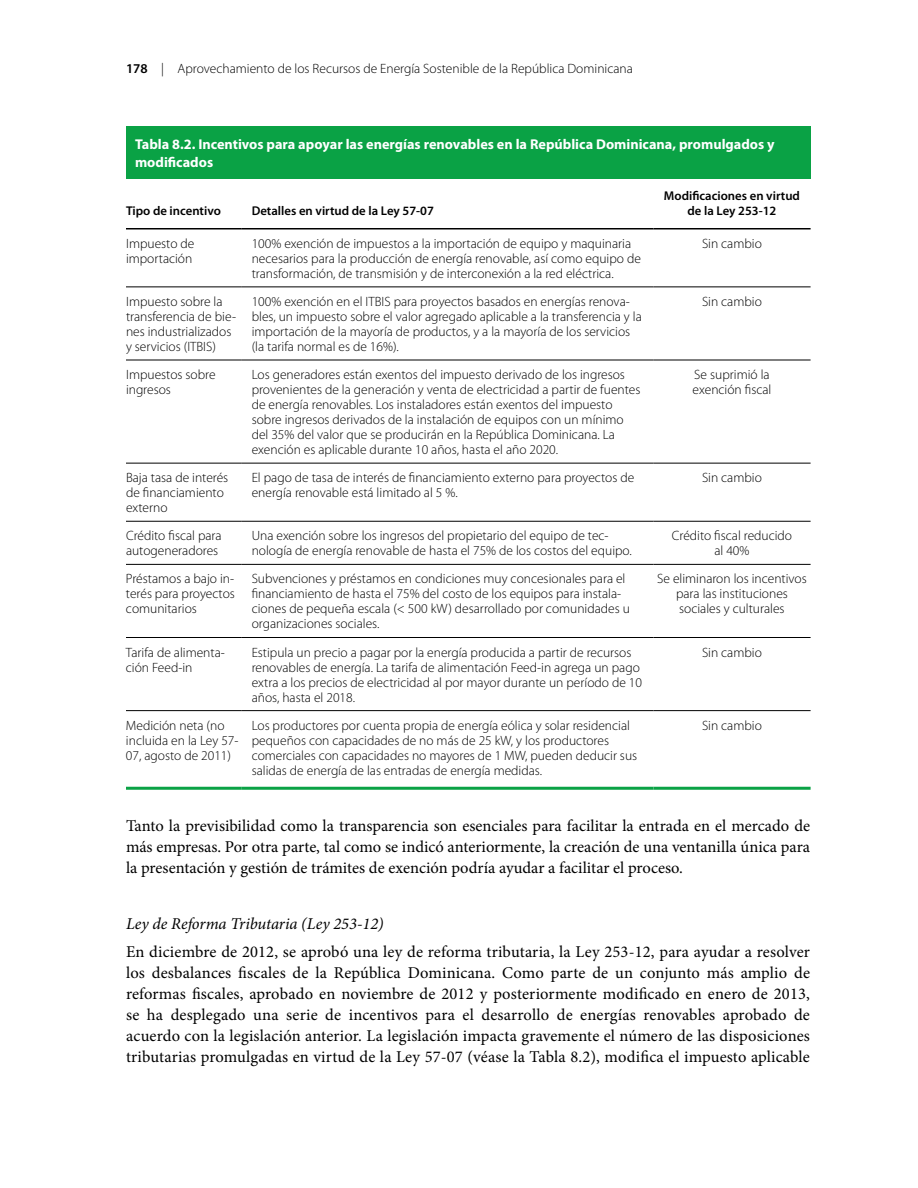
<style>
.page{position:relative;width:918px;height:1188px;background:#fff}
.page>*{position:absolute;margin:0;border:0;box-sizing:border-box;transform-origin:0 0}
.t1{font:16.5px/21px "Minion Pro";letter-spacing:.005em;color:#000;text-align:justify}
.t2{font:italic 16.5px "Minion Pro";letter-spacing:-.005em;color:#000}
.t3{font:700 14.25px/18px "Myriad Pro";color:#fff}
.t4{font:300 13.5px/15px "Myriad Pro";color:#000}
.t5{font:600 12.75px/15px "Myriad Pro";color:#000;text-align:center}
.s1{font-weight:600}
</style>
<div class="page">
<div style="left:126px;top:126px;width:685px;height:53px;background:#0aa245"></div>
<hr style="left:126px;top:228px;width:115px;height:2px;background:#000">
<hr style="left:241px;top:228px;width:412px;height:2px;background:#000">
<hr style="left:653px;top:228px;width:158px;height:2px;background:#000">
<hr style="left:126px;top:787px;width:115px;height:3px;background:#0aa245">
<hr style="left:241px;top:787px;width:412px;height:3px;background:#0aa245">
<hr style="left:653px;top:787px;width:158px;height:3px;background:#0aa245">
<hr style="left:126px;top:287px;width:115px;height:1px;background:#000">
<hr style="left:241px;top:287px;width:412px;height:1px;background:#000">
<hr style="left:653px;top:287px;width:158px;height:1px;background:#000">
<hr style="left:126px;top:360px;width:115px;height:1px;background:#000">
<hr style="left:241px;top:360px;width:412px;height:1px;background:#000">
<hr style="left:653px;top:360px;width:158px;height:1px;background:#000">
<hr style="left:126px;top:463px;width:115px;height:1px;background:#000">
<hr style="left:241px;top:463px;width:412px;height:1px;background:#000">
<hr style="left:653px;top:463px;width:158px;height:1px;background:#000">
<hr style="left:126px;top:521px;width:115px;height:1px;background:#000">
<hr style="left:241px;top:521px;width:412px;height:1px;background:#000">
<hr style="left:653px;top:521px;width:158px;height:1px;background:#000">
<hr style="left:126px;top:564px;width:115px;height:1px;background:#000">
<hr style="left:241px;top:564px;width:412px;height:1px;background:#000">
<hr style="left:653px;top:564px;width:158px;height:1px;background:#000">
<hr style="left:126px;top:637px;width:115px;height:1px;background:#000">
<hr style="left:241px;top:637px;width:412px;height:1px;background:#000">
<hr style="left:653px;top:637px;width:158px;height:1px;background:#000">
<hr style="left:126px;top:710px;width:115px;height:1px;background:#000">
<hr style="left:241px;top:710px;width:412px;height:1px;background:#000">
<hr style="left:653px;top:710px;width:158px;height:1px;background:#000">
<p class="t4" style="left:126px;top:61px;width:508px"><span class="s1">178</span> | Aprovechamiento de los Recursos de Energía Sostenible de la República Dominicana</p>
<p class="t3" style="left:135px;top:134px;width:641px">Tabla 8.2. Incentivos para apoyar las energías renovables en la República Dominicana, promulgados y modificados</p>
<p class="t5" style="left:126px;top:203px;width:96px">Tipo de incentivo</p>
<p class="t5" style="left:252px;top:203px;width:184px">Detalles en virtud de la Ley 57-07</p>
<p class="t5" style="left:664px;top:188px;width:138px">Modificaciones en virtud de la Ley 253-12</p>
<p class="t4" style="left:126px;top:236px;width:70px">Impuesto de importación</p>
<p class="t4" style="left:252px;top:236px;width:391px">100% exención de impuestos a la importación de equipo y maquinaria necesarios para la producción de energía renovable, así como equipo de transformación, de transmisión y de interconexión a la red eléctrica.</p>
<p class="t4" style="left:702px;top:236px;width:61px">Sin cambio</p>
<p class="t4" style="left:126px;top:294px;width:111px">Impuesto sobre la transferencia de bie&shy;nes industrializados y servicios (ITBIS)</p>
<p class="t4" style="left:252px;top:294px;width:392px">100% exención en el ITBIS para proyectos basados en energías renova&shy;bles, un impuesto sobre el valor agregado aplicable a la transferencia y la importación de la mayoría de productos, y a la mayoría de los servicios (la tarifa normal es de 16%).</p>
<p class="t4" style="left:702px;top:294px;width:61px">Sin cambio</p>
<p class="t4" style="left:126px;top:367px;width:91px">Impuestos sobre ingresos</p>
<p class="t4" style="left:252px;top:367px;width:390px">Los generadores están exentos del impuesto derivado de los ingresos provenientes de la generación y venta de electricidad a partir de fuentes de energía renovables. Los instaladores están exentos del impuesto sobre ingresos derivados de la instalación de equipos con un mínimo del 35% del valor que se producirán en la República Dominicana. La exención es aplicable durante 10 años, hasta el año 2020.</p>
<p class="t4" style="left:693px;top:367px;width:80px">Se suprimió la exención fiscal</p>
<p class="t4" style="left:126px;top:470px;width:104px">Baja tasa de interés de financiamiento externo</p>
<p class="t4" style="left:252px;top:470px;width:384px">El pago de tasa de interés de financiamiento externo para proyectos de energía renovable está limitado al 5 %.</p>
<p class="t4" style="left:702px;top:470px;width:61px">Sin cambio</p>
<p class="t4" style="left:126px;top:528px;width:97px">Crédito fiscal para autogeneradores</p>
<p class="t4" style="left:252px;top:528px;width:382px">Una exención sobre los ingresos del propietario del equipo de tec&shy;nología de energía renovable de hasta el 75% de los costos del equipo.</p>
<p class="t4" style="left:672px;top:528px;width:122px;text-align:center">Crédito fiscal reducido al 40%</p>
<p class="t4" style="left:126px;top:571px;width:110px;text-align:justify">Préstamos a bajo in&shy;terés para proyectos comunitarios</p>
<p class="t4" style="left:252px;top:571px;width:380px">Subvenciones y préstamos en condiciones muy concesionales para el financiamiento de hasta el 75% del costo de los equipos para instala&shy;ciones de pequeña escala (&lt; 500 kW) desarrollado por comunidades u organizaciones sociales.</p>
<p class="t4" style="left:657px;top:571px;width:151px;text-align:center">Se eliminaron los incentivos para las instituciones sociales y culturales</p>
<p class="t4" style="left:126px;top:644px;width:100px">Tarifa de alimenta&shy;ción Feed-in</p>
<p class="t4" style="left:252px;top:644px;width:392px">Estipula un precio a pagar por la energía producida a partir de recursos renovables de energía. La tarifa de alimentación Feed-in agrega un pago extra a los precios de electricidad al por mayor durante un período de 10 años, hasta el 2018.</p>
<p class="t4" style="left:702px;top:644px;width:61px">Sin cambio</p>
<p class="t4" style="left:126px;top:718px;width:114px">Medición neta (no incluida en la Ley 57-<br>07, agosto de 2011)</p>
<p class="t4" style="left:252px;top:718px;width:387px">Los productores por cuenta propia de energía eólica y solar residencial pequeños con capacidades de no más de 25 kW, y los productores comerciales con capacidades no mayores de 1 MW, pueden deducir sus salidas de energía de las entradas de energía medidas.</p>
<p class="t4" style="left:702px;top:718px;width:61px">Sin cambio</p>
<p class="t1" style="left:126px;top:815px;width:686px">Tanto la previsibilidad como la transparencia son esenciales para facilitar la entrada en el mercado de más empresas. Por otra parte, tal como se indicó anteriormente, la creación de una ventanilla única para la presentación y gestión de trámites de exención podría ayudar a facilitar el proceso.</p>
<p class="t2" style="left:126px;top:912px;width:259px">Ley de Reforma Tributaria (Ley 253-12)</p>
<p class="t1" style="left:126px;top:941px;width:686px">En diciembre de 2012, se aprobó una ley de reforma tributaria, la Ley 253-12, para ayudar a resolver los desbalances fiscales de la República Dominicana. Como parte de un conjunto más amplio de reformas fiscales, aprobado en noviembre de 2012 y posteriormente modificado en enero de 2013, se ha desplegado una serie de incentivos para el desarrollo de energías renovables aprobado de acuerdo con la legislación anterior. La legislación impacta gravemente el número de las disposiciones tributarias promulgadas en virtud de la Ley 57-07 (véase la Tabla 8.2), modifica el impuesto aplicable</p>
</div>
